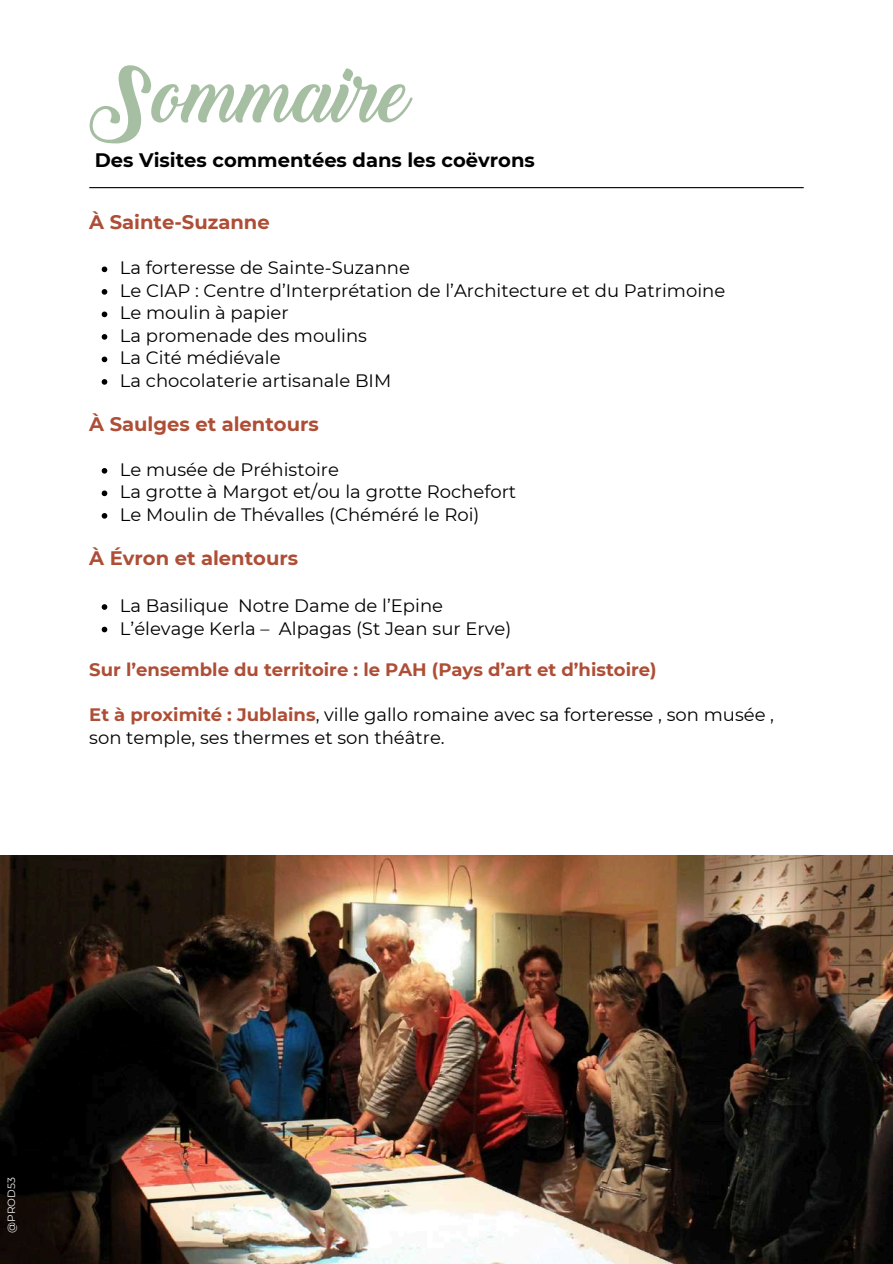
<style>
.page{position:relative;width:893px;height:1264px;background:#fff}
.page>*{position:absolute;margin:0;border:0;box-sizing:border-box;transform-origin:0 0}
.t1{font:76.5px "Backto Black Demo";color:#a6bfa3}
.t2{font:700 19.5px "Montserrat";color:#ae4e36}
.t3{font:700 19.5px "Montserrat";color:#000}
.t4{font:18px/22.5px "Montserrat";color:#000}
.t5{font:700 18px "Montserrat";color:#ae4e36}
.t6{font:10.5px "Montserrat";color:#f4f3f3}
.s1{font-weight:700;color:#ae4e36}
</style>
<div class="page">
<img style="left:0;top:855px;width:892px;height:408px">
<hr style="left:89px;top:187px;width:714px;height:1px;background:#000">
<svg style="left:102px;top:266px;width:5px;height:6px"></svg>
<svg style="left:102px;top:289px;width:5px;height:6px"></svg>
<svg style="left:102px;top:311px;width:5px;height:6px"></svg>
<svg style="left:102px;top:334px;width:5px;height:6px"></svg>
<svg style="left:102px;top:356px;width:5px;height:6px"></svg>
<svg style="left:102px;top:379px;width:5px;height:6px"></svg>
<svg style="left:102px;top:468px;width:5px;height:5px"></svg>
<svg style="left:102px;top:490px;width:5px;height:6px"></svg>
<svg style="left:102px;top:513px;width:5px;height:5px"></svg>
<svg style="left:102px;top:604px;width:5px;height:6px"></svg>
<svg style="left:102px;top:626px;width:5px;height:6px"></svg>
<h1 class="t1" style="left:89px;top:65px;width:322px">Sommaire</h1>
<p class="t3" style="left:95px;top:148px;width:441px">Des Visites commentées dans les coëvrons</p>
<p class="t2" style="left:89px;top:210px;width:182px">À Sainte-Suzanne</p>
<p class="t4" style="left:120px;top:257px;width:606px">La forteresse de Sainte-Suzanne<br>Le CIAP : Centre d’Interprétation de l’Architecture et du Patrimoine<br>Le moulin à papier<br>La promenade des moulins<br>La Cité médiévale<br>La chocolaterie artisanale BIM</p>
<p class="t2" style="left:89px;top:412px;width:231px">À Saulges et alentours</p>
<p class="t4" style="left:120px;top:458px;width:397px">Le musée de Préhistoire<br>La grotte à Margot et/ou la grotte Rochefort<br>Le Moulin de Thévalles (Chéméré le Roi)</p>
<p class="t2" style="left:89px;top:546px;width:210px">À Évron et alentours</p>
<p class="t4" style="left:120px;top:594px;width:392px">La Basilique Notre Dame de l’Epine<br>L’élevage Kerla – Alpagas (St Jean sur Erve)</p>
<p class="t5" style="left:89px;top:658px;width:568px">Sur l’ensemble du territoire : le PAH (Pays d’art et d’histoire)</p>
<p class="t4" style="left:89px;top:703px;width:686px"><span class="s1">Et à proximité : Jublains</span>, ville gallo romaine avec sa forteresse , son musée , son temple, ses thermes et son théâtre.</p>
<p class="t6" style="left:5px;top:1232px;width:57px;rotate:-90deg">@PROD53</p>
</div>
